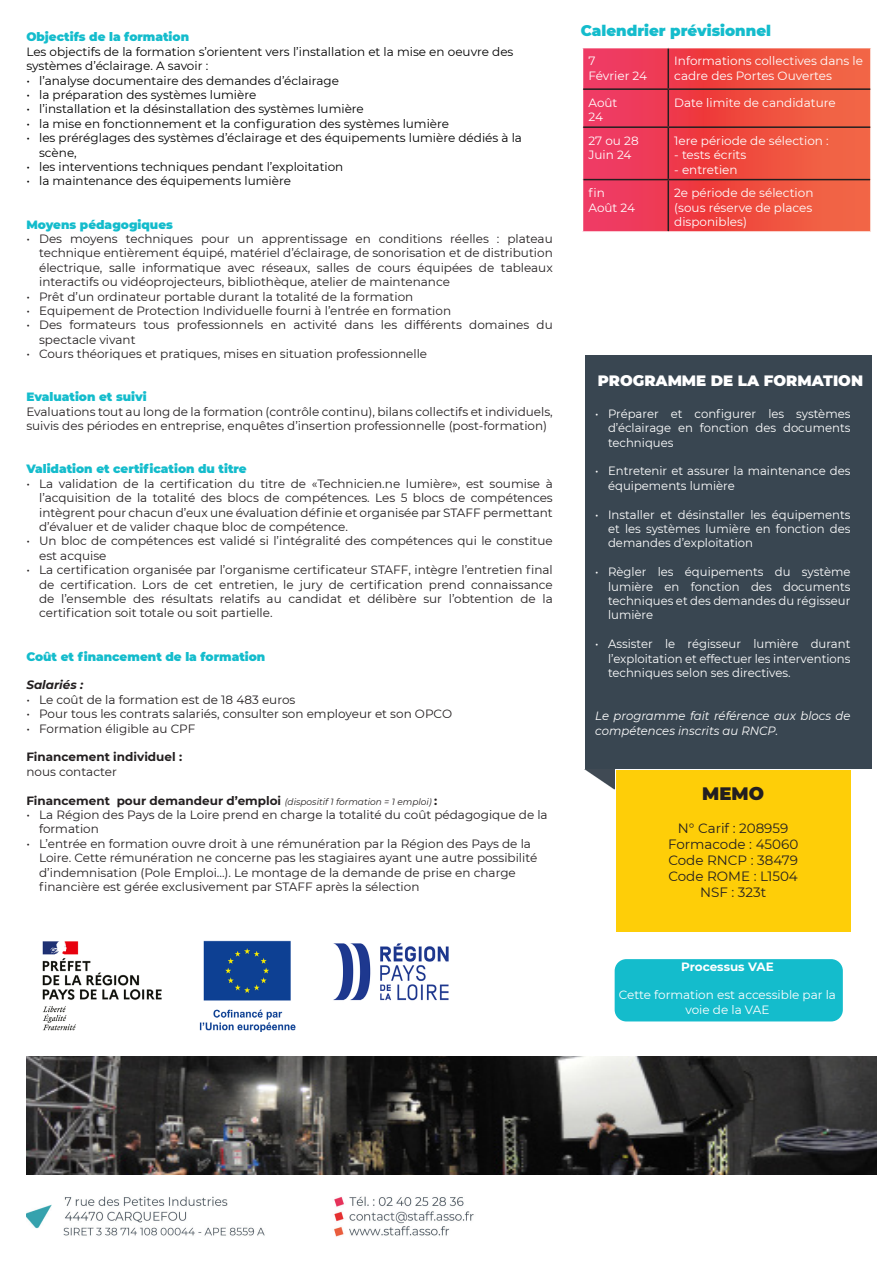
<style>
.page{position:relative;width:893px;height:1263px;background:#fff}
.page>*{position:absolute;margin:0;border:0;box-sizing:border-box;transform-origin:0 0}
.t1{font:900 18px "Montserrat";color:#231f20}
.t2{font:900 15px "Montserrat";color:#fff}
.t3{font:900 15px "Montserrat";color:#14bccc}
.t4{font:13.5px/16.2px "Montserrat";color:#231f20;text-align:center}
.t5{font:12px/14.4px "Montserrat";color:#231f20}
.t6{font:12px/14.4px "Montserrat";color:#fff;text-align:justify}
.t7{font:12px/14.4px "Montserrat";color:#000}
.t8{font:900 12px "Montserrat";color:#14bccc}
.t9{font:700 12px "Montserrat";color:#231f20}
.t10{font:italic 12px/14.4px "Montserrat";color:#fff}
.t11{font:700 12px "Montserrat";color:#fff}
.t12{font:italic 700 12px "Montserrat";color:#231f20}
.t13{font:9px "Montserrat";color:#fff}
.s1{font-weight:400;font-style:italic;font-size:9px}
</style>
<div class="page">
<img style="left:26px;top:1057px;width:850px;height:118px">
<div style="left:616px;top:770px;width:234px;height:161px;background:#fece08"></div>
<img style="left:585px;top:770px;width:29px;height:19px">
<div style="left:615px;top:959px;width:228px;height:62px;background:#14bccc;border-radius:12px"></div>
<div style="left:585px;top:355px;width:287px;height:414px;background:#394651"></div>
<img style="left:26px;top:1196px;width:448px;height:41px">
<svg style="left:583px;top:48px;width:287px;height:183px;background:#ee494a"></svg>
<hr style="left:667px;top:48px;width:2px;height:40px;background:#231f20">
<hr style="left:583px;top:179px;width:85px;height:1px;background:#231f20">
<hr style="left:667px;top:180px;width:2px;height:51px;background:#231f20">
<hr style="left:667px;top:128px;width:2px;height:51px;background:#231f20">
<hr style="left:668px;top:179px;width:202px;height:1px;background:#231f20">
<hr style="left:667px;top:90px;width:2px;height:36px;background:#231f20">
<hr style="left:583px;top:88px;width:85px;height:2px;background:#231f20">
<hr style="left:668px;top:88px;width:202px;height:2px;background:#231f20">
<hr style="left:583px;top:126px;width:85px;height:2px;background:#231f20">
<hr style="left:668px;top:126px;width:202px;height:2px;background:#231f20">
<img style="left:42px;top:941px;width:407px;height:90px">
<p class="t8" style="left:26px;top:28px;width:164px">Objectifs de la formation</p>
<p class="t7" style="left:26px;top:44px;width:489px">Les objectifs de la formation s’orientent vers l’installation et la mise en oeuvre des systèmes d’éclairage. A savoir :</p>
<p class="t7" style="left:26px;top:73px;width:314px">• l’analyse documentaire des demandes d’éclairage</p>
<p class="t7" style="left:26px;top:87px;width:231px">• la préparation des systèmes lumière</p>
<p class="t7" style="left:26px;top:101px;width:339px">• l’installation et la désinstallation des systèmes lumière</p>
<p class="t7" style="left:26px;top:116px;width:424px">• la mise en fonctionnement et la configuration des systèmes lumière</p>
<p class="t7" style="left:39px;top:130px;width:484px;text-indent:-13px">• les préréglages des systèmes d’éclairage et des équipements lumière dédiés à la scène,</p>
<p class="t7" style="left:26px;top:159px;width:319px">• les interventions techniques pendant l’exploitation</p>
<p class="t7" style="left:26px;top:173px;width:266px">• la maintenance des équipements lumière</p>
<p class="t8" style="left:26px;top:215px;width:148px">Moyens pédagogiques</p>
<p class="t5" style="left:39px;top:231px;width:515px;text-align:justify;text-indent:-13px">• Des moyens techniques pour un apprentissage en conditions réelles : plateau technique entièrement équipé, matériel d’éclairage, de sonorisation et de distribution électrique, salle informatique avec réseaux, salles de cours équipées de tableaux interactifs ou vidéoprojecteurs, bibliothèque, atelier de maintenance</p>
<p class="t5" style="left:26px;top:289px;width:389px">• Prêt d’un ordinateur portable durant la totalité de la formation</p>
<p class="t5" style="left:26px;top:303px;width:426px">• Equipement de Protection Individuelle fourni à l’entrée en formation</p>
<p class="t5" style="left:39px;top:317px;width:515px;text-indent:-13px">• Des formateurs tous professionnels en activité dans les différents domaines du spectacle vivant</p>
<p class="t5" style="left:26px;top:346px;width:402px">• Cours théoriques et pratiques, mises en situation professionnelle</p>
<p class="t8" style="left:26px;top:388px;width:122px">Evaluation et suivi</p>
<p class="t5" style="left:26px;top:404px;width:528px">Evaluations tout au long de la formation (contrôle continu), bilans collectifs et individuels, suivis des périodes en entreprise, enquêtes d’insertion professionnelle (post-formation)</p>
<p class="t8" style="left:26px;top:460px;width:222px">Validation et certification du titre</p>
<p class="t5" style="left:39px;top:476px;width:515px;text-align:justify;text-indent:-13px">• La validation de la certification du titre de «Technicien.ne lumière», est soumise à l’acquisition de la totalité des blocs de compétences. Les 5 blocs de compétences intègrent pour chacun d’eux une évaluation définie et organisée par STAFF permettant d’évaluer et de valider chaque bloc de compétence.</p>
<p class="t5" style="left:39px;top:533px;width:515px;text-indent:-13px">• Un bloc de compétences est validé si l’intégralité des compétences qui le constitue est acquise</p>
<p class="t5" style="left:39px;top:562px;width:515px;text-align:justify;text-indent:-13px">• La certification organisée par l’organisme certificateur STAFF, intègre l’entretien final de certification. Lors de cet entretien, le jury de certification prend connaissance de l’ensemble des résultats relatifs au candidat et délibère sur l’obtention de la certification soit totale ou soit partielle.</p>
<p class="t8" style="left:26px;top:647px;width:240px">Coût et financement de la formation</p>
<p class="t12" style="left:26px;top:676px;width:58px">Salariés :</p>
<p class="t5" style="left:26px;top:692px;width:271px">• Le coût de la formation est de 18 483 euros</p>
<p class="t5" style="left:26px;top:706px;width:427px">• Pour tous les contrats salariés, consulter son employeur et son OPCO</p>
<p class="t5" style="left:26px;top:721px;width:171px">• Formation éligible au CPF</p>
<p class="t9" style="left:26px;top:748px;width:157px">Financement individuel :</p>
<p class="t5" style="left:26px;top:764px;width:92px">nous contacter</p>
<p class="t9" style="left:26px;top:792px;width:412px">Financement pour demandeur d’emploi <span class="s1">(dispositif 1 formation = 1 emploi)</span> :</p>
<p class="t5" style="left:39px;top:807px;width:510px;text-indent:-13px">• La Région des Pays de la Loire prend en charge la totalité du coût pédagogique de la formation</p>
<p class="t5" style="left:39px;top:836px;width:500px;text-indent:-13px">• L’entrée en formation ouvre droit à une rémunération par la Région des Pays de la Loire. Cette rémunération ne concerne pas les stagiaires ayant une autre possibilité d’indemnisation (Pole Emploi...). Le montage de la demande de prise en charge financière est gérée exclusivement par STAFF après la sélection</p>
<p class="t3" style="left:581px;top:19px;width:192px">Calendrier prévisionnel</p>
<p class="t6" style="left:588px;top:53px;width:9px">7</p>
<p class="t6" style="left:588px;top:68px;width:60px">Février 24</p>
<p class="t6" style="left:674px;top:53px;width:190px">Informations collectives dans le cadre des Portes Ouvertes</p>
<p class="t6" style="left:588px;top:95px;width:31px">Août</p>
<p class="t6" style="left:588px;top:109px;width:16px">24</p>
<p class="t6" style="left:674px;top:95px;width:163px">Date limite de candidature</p>
<p class="t6" style="left:588px;top:133px;width:52px">27 ou 28</p>
<p class="t6" style="left:588px;top:147px;width:45px">Juin 24</p>
<p class="t6" style="left:674px;top:133px;width:156px">1ere période de sélection :</p>
<p class="t6" style="left:674px;top:147px;width:74px">- tests écrits</p>
<p class="t6" style="left:674px;top:162px;width:65px">- entretien</p>
<p class="t6" style="left:588px;top:185px;width:18px">fin</p>
<p class="t6" style="left:588px;top:200px;width:48px">Août 24</p>
<p class="t6" style="left:674px;top:185px;width:141px">2e période de sélection</p>
<p class="t6" style="left:674px;top:200px;width:139px">(sous réserve de places</p>
<p class="t6" style="left:674px;top:214px;width:74px">disponibles)</p>
<p class="t2" style="left:598px;top:369px;width:267px">PROGRAMME DE LA FORMATION</p>
<p class="t6" style="left:608px;top:406px;width:244px;text-indent:-13px">• Préparer et configurer les systèmes d’éclairage en fonction des documents techniques</p>
<p class="t6" style="left:608px;top:463px;width:244px;text-indent:-13px">• Entretenir et assurer la maintenance des équipements lumière</p>
<p class="t6" style="left:608px;top:507px;width:244px;text-indent:-13px">• Installer et désinstaller les équipements et les systèmes lumière en fonction des demandes d’exploitation</p>
<p class="t6" style="left:608px;top:564px;width:244px;text-indent:-13px">• Règler les équipements du système lumière en fonction des documents techniques et des demandes du régisseur lumière</p>
<p class="t6" style="left:608px;top:636px;width:244px;text-indent:-13px">• Assister le régisseur lumière durant l’exploitation et effectuer les interventions techniques selon ses directives.</p>
<p class="t10" style="left:595px;top:708px;width:257px">Le programme fait référence aux blocs de compétences inscrits au RNCP.</p>
<p class="t13" style="left:589px;top:460px;width:35px">Sept. 19</p>
<p class="t1" style="left:702px;top:780px;width:63px">MEMO</p>
<p class="t4" style="left:668px;top:819px;width:132px">N° Carif : 208959<br>Formacode : 45060</p>
<p class="t4" style="left:668px;top:852px;width:131px">Code RNCP : 38479</p>
<p class="t4" style="left:668px;top:868px;width:131px">Code ROME : L1504</p>
<p class="t4" style="left:700px;top:884px;width:68px">NSF : 323t</p>
<p class="t11" style="left:681px;top:958px;width:94px">Processus VAE</p>
<p class="t6" style="left:619px;top:987px;width:219px;text-align:center">Cette formation est accessible par la voie de la VAE</p>
</div>
